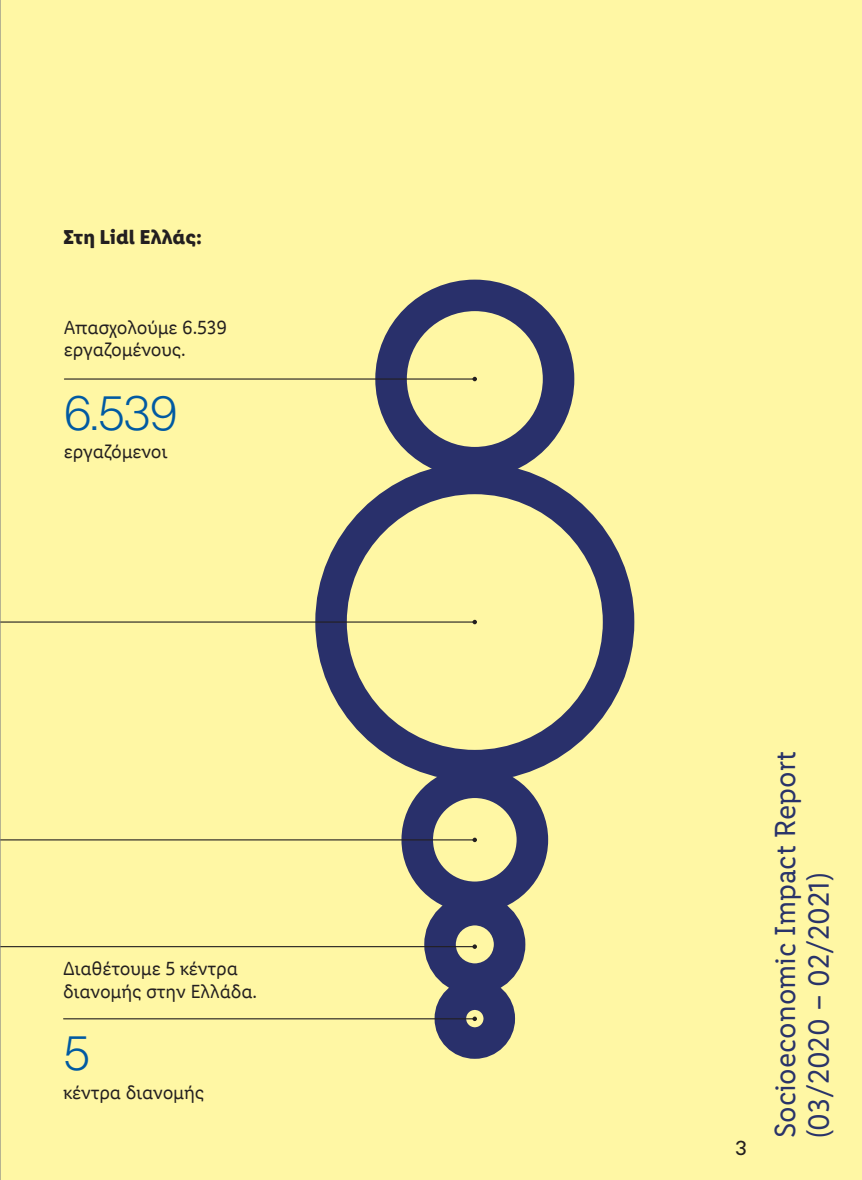
<style>
.page{position:relative;width:862px;height:1180px;background:#fff}
.page>*{position:absolute;margin:0;border:0;box-sizing:border-box;transform-origin:0 0}
.t1{font:300 47.25px "Helvetica Now Display";color:#015aa2}
.t2{font:29.25px "Lidl Font Pro";color:#293369}
.t3{font:700 20.25px "Lidl Font Pro";color:#231f20}
.t4{font:20.25px "ABC Favorit Pro";color:#231f20}
.t5{font:19.12px/22.5px "Lidl Font Pro";letter-spacing:-.01em;color:#231f20}
</style>
<div class="page">
<div style="left:0;top:0;width:861px;height:1180px;background:#fff7a4"></div>
<div style="left:375px;top:280px;width:199px;height:198px;border:32px solid #29306b;border-radius:50%"></div>
<div style="left:401px;top:766px;width:147px;height:147px;border:32px solid #29306b;border-radius:50%"></div>
<div style="left:424px;top:894px;width:101px;height:101px;border:32px solid #29306b;border-radius:50%"></div>
<div style="left:434px;top:978px;width:80px;height:81px;border:32px solid #29306b;border-radius:50%"></div>
<div style="left:315px;top:463px;width:319px;height:318px;border:32px solid #29306b;border-radius:50%"></div>
<hr style="left:64px;top:378px;width:410px;height:2px;background:#231f20">
<svg style="left:472px;top:377px;width:4px;height:4px"></svg>
<hr style="left:0;top:621px;width:474px;height:2px;background:#231f20">
<svg style="left:472px;top:620px;width:4px;height:4px"></svg>
<hr style="left:0;top:946px;width:474px;height:1px;background:#231f20">
<svg style="left:472px;top:944px;width:4px;height:5px"></svg>
<hr style="left:64px;top:1018px;width:410px;height:1px;background:#231f20">
<svg style="left:472px;top:1017px;width:4px;height:4px"></svg>
<hr style="left:0;top:839px;width:474px;height:1px;background:#231f20">
<svg style="left:472px;top:838px;width:4px;height:4px"></svg>
<hr style="left:0;top:0;width:1px;height:1180px;background:#7e8083">
<p class="t3" style="left:63px;top:224px;width:140px">Στη Lidl Ελλάς:</p>
<p class="t5" style="left:64px;top:316px;width:165px">Απασχολούμε 6.539 εργαζομένους.</p>
<p class="t1" style="left:64px;top:381px;width:115px">6.539</p>
<p class="t5" style="left:64px;top:440px;width:105px">εργαζόμενοι</p>
<p class="t5" style="left:63px;top:957px;width:195px">Διαθέτουμε 5 κέντρα διανομής στην Ελλάδα.</p>
<p class="t1" style="left:63px;top:1021px;width:28px">5</p>
<p class="t5" style="left:63px;top:1081px;width:143px">κέντρα διανομής</p>
<p class="t4" style="left:734px;top:1136px;width:13px">3</p>
<p class="t2" style="left:768px;top:1138px;width:389px;rotate:-90deg">Socioeconomic Impact Report</p>
<p class="t2" style="left:802px;top:1138px;width:267px;rotate:-90deg">(03/2020 – 02/2021)</p>
</div>
